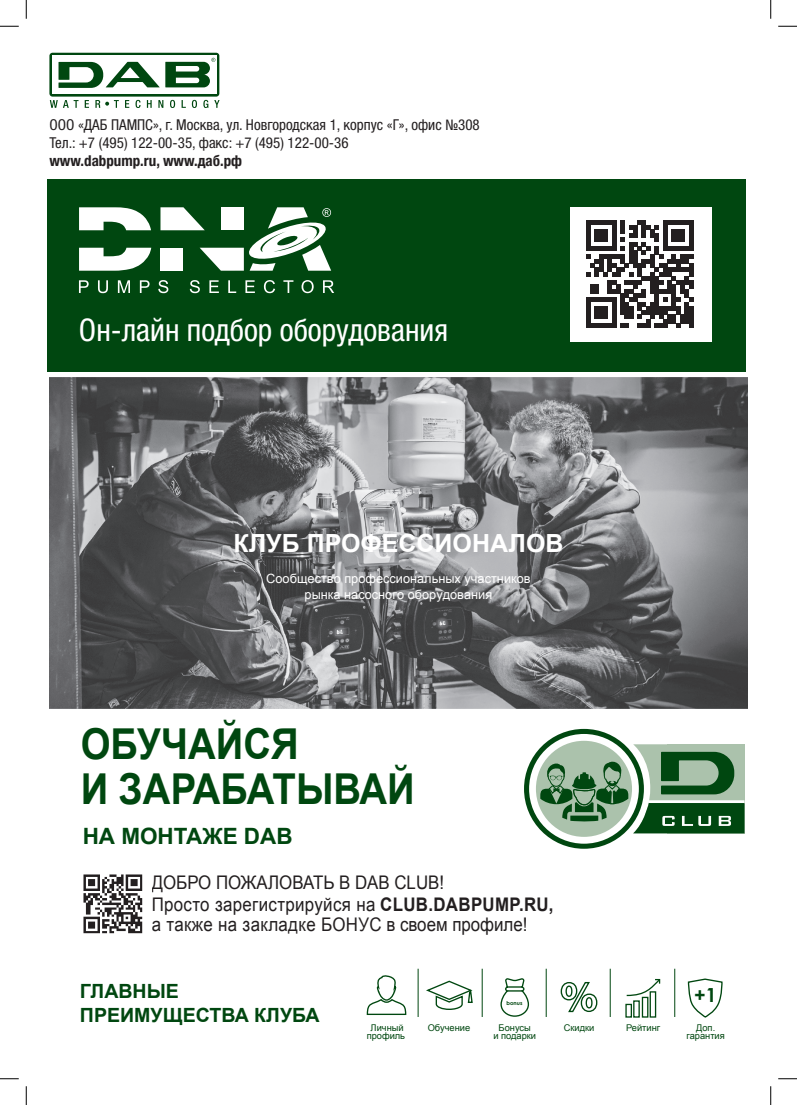
<style>
.page{position:relative;width:797px;height:1105px;background:#fff}
.page>*{position:absolute;margin:0;border:0;box-sizing:border-box;transform-origin:0 0}
.t1{font:700 42.62px/45.4px "Arial";color:#004710;scale:.9 1}
.t2{font:condensed 31.25px "Helvetica Neue LTW1 G";color:#fff}
.t3{font:700 25px "Arial";color:#fff}
.t4{font:700 22.5px "Arial";color:#004710}
.t5{font:700 19.62px "Arial";color:#004710}
.t6{font:700 19.38px "Century Gothic";color:#004710}
.t7{font:18.75px/22.5px "Arial";letter-spacing:.02em;color:#231f20;scale:.9 1}
.t8{font:condensed 15px/18px "Helvetica Neue LTW1 G";color:#231f20}
.t9{font:700 condensed 15px "Helvetica Neue LTW1 G";color:#231f20}
.t10{font:12.75px/15.4px "Arial";color:#fff;text-align:center}
.t11{font:9.25px/8.6px "Arial";color:#004710;text-align:center}
.t12{font:700 5.38px "Century Gothic";color:#004710}
.s1{font-weight:700}
</style>
<div class="page">
<img style="left:49px;top:378px;width:698px;height:330px">
<div style="left:47px;top:179px;width:698px;height:192px;background:#004710"></div>
<svg style="left:50px;top:100px;width:28px;height:8px"></svg>
<svg style="left:85px;top:100px;width:4px;height:8px"></svg>
<svg style="left:125px;top:100px;width:4px;height:8px"></svg>
<svg style="left:135px;top:100px;width:5px;height:8px"></svg>
<svg style="left:147px;top:100px;width:5px;height:8px"></svg>
<svg style="left:158px;top:100px;width:5px;height:8px"></svg>
<svg style="left:170px;top:100px;width:5px;height:8px"></svg>
<svg style="left:181px;top:100px;width:5px;height:8px"></svg>
<svg style="left:192px;top:100px;width:5px;height:8px"></svg>
<svg style="left:203px;top:100px;width:5px;height:8px"></svg>
<svg style="left:214px;top:100px;width:5px;height:8px"></svg>
<div style="left:49px;top:53px;width:170px;height:44px;background:#004710;border-radius:3px"></div>
<div style="left:52px;top:55px;width:165px;height:39px;background:#fff"></div>
<svg style="left:95px;top:100px;width:24px;height:8px"></svg>
<svg style="left:58px;top:58px;width:157px;height:30px"></svg>
<svg style="left:79px;top:248px;width:72px;height:23px"></svg>
<svg style="left:79px;top:207px;width:72px;height:23px"></svg>
<svg style="left:79px;top:280px;width:10px;height:13px"></svg>
<svg style="left:98px;top:280px;width:10px;height:13px"></svg>
<svg style="left:118px;top:280px;width:12px;height:13px"></svg>
<svg style="left:140px;top:280px;width:9px;height:13px"></svg>
<svg style="left:158px;top:280px;width:10px;height:13px"></svg>
<svg style="left:190px;top:280px;width:10px;height:13px"></svg>
<svg style="left:209px;top:280px;width:10px;height:13px"></svg>
<svg style="left:228px;top:280px;width:8px;height:13px"></svg>
<svg style="left:245px;top:280px;width:10px;height:13px"></svg>
<svg style="left:264px;top:280px;width:11px;height:13px"></svg>
<svg style="left:283px;top:280px;width:10px;height:13px"></svg>
<svg style="left:301px;top:280px;width:13px;height:13px"></svg>
<svg style="left:323px;top:280px;width:11px;height:13px"></svg>
<svg style="left:160px;top:207px;width:171px;height:64px"></svg>
<div style="left:570px;top:207px;width:141px;height:135px;background:#fff"></div>
<svg style="left:586px;top:221px;width:107px;height:107px"></svg>
<svg style="left:426px;top:980px;width:47px;height:30px"></svg>
<svg style="left:366px;top:975px;width:41px;height:40px"></svg>
<svg style="left:687px;top:978px;width:36px;height:40px"></svg>
<div style="left:625px;top:1004px;width:7px;height:14px;border:1px solid #004710"></div>
<div style="left:633px;top:1000px;width:6px;height:18px;border:1px solid #004710"></div>
<div style="left:641px;top:997px;width:7px;height:21px;border:1px solid #004710"></div>
<div style="left:649px;top:991px;width:7px;height:27px;border:1px solid #004710"></div>
<svg style="left:626px;top:978px;width:35px;height:19px"></svg>
<svg style="left:560px;top:982px;width:38px;height:31px"></svg>
<svg style="left:500px;top:978px;width:29px;height:39px"></svg>
<hr style="left:418px;top:969px;width:1px;height:48px;background:#004710">
<hr style="left:482px;top:969px;width:1px;height:48px;background:#004710">
<hr style="left:546px;top:969px;width:1px;height:48px;background:#004710">
<hr style="left:610px;top:969px;width:1px;height:48px;background:#004710">
<hr style="left:674px;top:969px;width:1px;height:48px;background:#004710">
<svg style="left:526px;top:731px;width:115px;height:115px"></svg>
<div style="left:524px;top:729px;width:120px;height:120px;border:5px solid #004710;border-radius:50%"></div>
<div style="left:536px;top:741px;width:96px;height:96px;background:#abc2ac;border-radius:50%"></div>
<svg style="left:540px;top:744px;width:204px;height:89px"></svg>
<img style="left:83px;top:874px;width:60px;height:60px">
<svg style="left:0;top:25px;width:19px;height:2px"></svg>
<svg style="left:778px;top:25px;width:19px;height:2px"></svg>
<svg style="left:0;top:1078px;width:19px;height:1px"></svg>
<svg style="left:778px;top:1078px;width:19px;height:1px"></svg>
<svg style="left:25px;top:0;width:2px;height:19px"></svg>
<svg style="left:25px;top:1086px;width:2px;height:19px"></svg>
<svg style="left:770px;top:0;width:1px;height:19px"></svg>
<svg style="left:770px;top:1086px;width:1px;height:19px"></svg>
<p class="t8" style="left:49px;top:116px;width:432px">ООО «ДАБ ПАМПС», г. Москва, ул. Новгородская 1, корпус «Г», офис №308<br>Тел.: +7 (495) 122-00-35, факс: +7 (495) 122-00-36</p>
<p class="t9" style="left:49px;top:152px;width:194px">www.dabpump.ru, www.даб.рф</p>
<h2 class="t2" style="left:79px;top:312px;width:370px">Он-лайн подбор оборудования</h2>
<h3 class="t3" style="left:233px;top:527px;width:331px">КЛУБ ПРОФЕССИОНАЛОВ</h3>
<p class="t10" style="left:266px;top:571px;width:266px">Сообщество профессиональных участников рынка насосного оборудования</p>
<h1 class="t1" style="left:81px;top:722px;width:372px">ОБУЧАЙСЯ<br>И ЗАРАБАТЫВАЙ</h1>
<h3 class="t4" style="left:83px;top:821px;width:211px">НА МОНТАЖЕ DAB</h3>
<p class="t7" style="left:152px;top:871px;width:448px">ДОБРО ПОЖАЛОВАТЬ В DAB CLUB!<br>Просто зарегистрируйся на <span class="s1">CLUB.DABPUMP.RU,</span></p>
<p class="t7" style="left:152px;top:914px;width:419px">а также на закладке БОНУС в своем профиле!</p>
<h3 class="t5" style="left:80px;top:978px;width:101px">ГЛАВНЫЕ</h3>
<p class="t12" style="left:506px;top:999px;width:17px">bonus</p>
<p class="t6" style="left:694px;top:980px;width:24px">+1</p>
<h3 class="t5" style="left:80px;top:1002px;width:241px">ПРЕИМУЩЕСТВА КЛУБА</h3>
<p class="t11" style="left:428px;top:1023px;width:44px">Обучение</p>
<p class="t11" style="left:563px;top:1023px;width:32px">Скидки</p>
<p class="t11" style="left:626px;top:1023px;width:36px">Рейтинг</p>
<p class="t11" style="left:686px;top:1023px;width:40px">Доп. гарантия</p>
<p class="t11" style="left:366px;top:1023px;width:40px">Личный профиль</p>
<p class="t11" style="left:493px;top:1023px;width:44px">Бонусы<br>и подарки</p>
</div>
